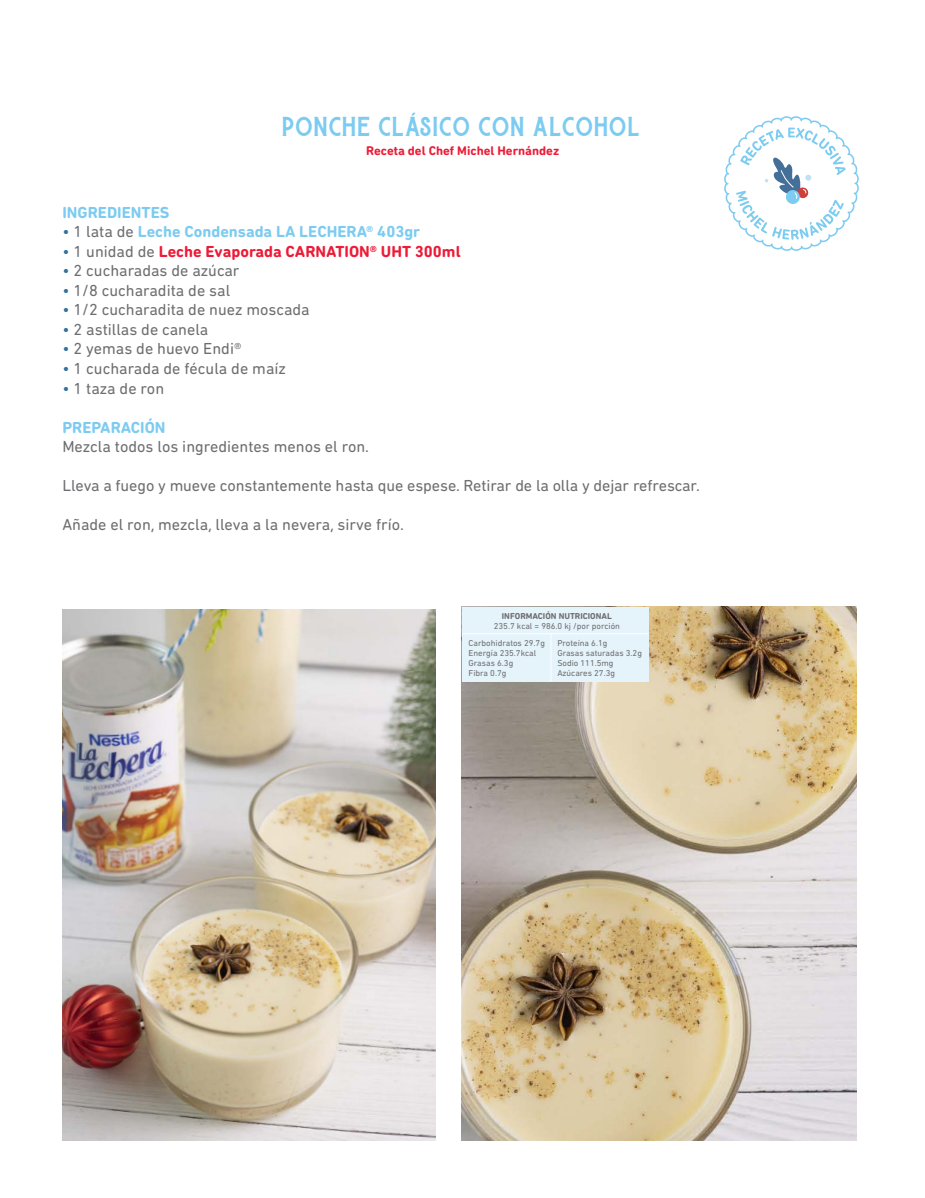
<style>
.page{position:relative;width:925px;height:1198px;background:#fff}
.page>*{position:absolute;margin:0;border:0;box-sizing:border-box;transform-origin:0 0}
.t1{font:29.5px "Burtons";color:#7ccbf0}
.t2{font:16.25px "DIN Next Rounded LT Pro";color:#6d6e70}
.t3{font:700 16.25px "DIN Next Rounded LT Pro";color:#7ccbf0}
.t4{font:700 16.25px "DIN Next Rounded LT Pro";color:#ed1b37}
.t5{font:700 12.88px "DIN Next Rounded LT Pro";color:#ed1b37}
.t6{font:8.75px/10px "DIN Next Rounded LT Pro";color:#6d6e70}
.t7{font:700 8.75px "DIN Next Rounded LT Pro";color:#6d6e70}
.s1{font-weight:400;color:#32709e}
.s2{font-weight:400;color:#6d6e70}
.s3{color:#32709e}
</style>
<div class="page">
<svg style="left:724px;top:116px;width:135px;height:135px"></svg>
<img style="left:462px;top:607px;width:394px;height:533px">
<img style="left:63px;top:609px;width:372px;height:531px">
<div style="left:462px;top:607px;width:186px;height:75px;background:#e5f3fa"></div>
<hr style="left:551px;top:634px;width:1px;height:48px;background:#fff">
<hr style="left:462px;top:633px;width:187px;height:1px;background:#fff">
<h1 class="t1" style="left:283px;top:102px;width:360px">PONCHE CLÁSICO CON ALCOHOL</h1>
<p class="t5" style="left:366px;top:143px;width:194px">Receta del Chef Michel Hernández</p>
<p class="t3" style="left:62px;top:203px;width:109px">INGREDIENTES</p>
<p class="t3" style="left:62px;top:222px;width:359px"><span class="s1">•</span> <span class="s2">1 lata de</span> Leche Condensada LA LECHERA® 403gr</p>
<p class="t4" style="left:62px;top:242px;width:400px"><span class="s1">•</span> <span class="s2">1 unidad de</span> Leche Evaporada CARNATION® UHT 300ml</p>
<p class="t2" style="left:62px;top:262px;width:179px"><span class="s3">•</span> 2 cucharadas de azúcar</p>
<p class="t2" style="left:62px;top:281px;width:169px"><span class="s3">•</span> 1/8 cucharadita de sal</p>
<p class="t2" style="left:62px;top:301px;width:249px"><span class="s3">•</span> 1/2 cucharadita de nuez moscada</p>
<p class="t2" style="left:62px;top:320px;width:147px"><span class="s3">•</span> 2 astillas de canela</p>
<p class="t2" style="left:62px;top:340px;width:181px"><span class="s3">•</span> 2 yemas de huevo Endi®</p>
<p class="t2" style="left:62px;top:359px;width:225px"><span class="s3">•</span> 1 cucharada de fécula de maíz</p>
<p class="t2" style="left:62px;top:379px;width:103px"><span class="s3">•</span> 1 taza de ron</p>
<p class="t3" style="left:62px;top:417px;width:105px">PREPARACIÓN</p>
<p class="t2" style="left:62px;top:437px;width:308px">Mezcla todos los ingredientes menos el ron.</p>
<p class="t2" style="left:62px;top:476px;width:639px">Lleva a fuego y mueve constantemente hasta que espese. Retirar de la olla y dejar refrescar.</p>
<p class="t2" style="left:62px;top:515px;width:343px">Añade el ron, mezcla, lleva a la nevera, sirve frío.</p>
<p class="t7" style="left:502px;top:611px;width:112px">INFORMACIÓN NUTRICIONAL</p>
<p class="t6" style="left:494px;top:621px;width:128px">235.7 kcal = 986.0 kj /por porción</p>
<p class="t6" style="left:468px;top:638px;width:78px">Carbohidratos 29.7g<br>Energía 235.7kcal<br>Grasas 6.3g<br>Fibra 0.7g</p>
<p class="t6" style="left:557px;top:638px;width:86px">Proteína 6.1g<br>Grasas saturadas 3.2g<br>Sodio 111.5mg<br>Azúcares 27.3g</p>
</div>
